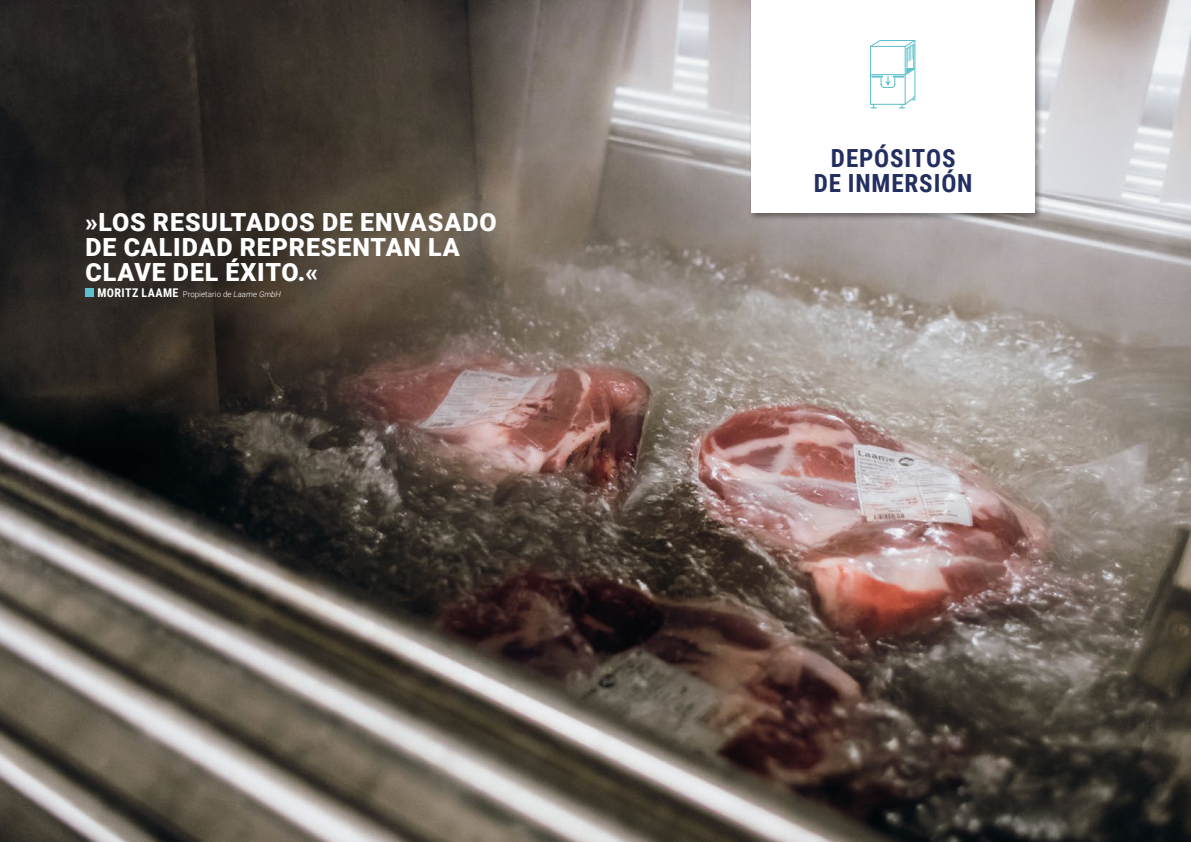
<style>
.page{position:relative;width:1191px;height:842px;background:#fff}
.page>*{position:absolute;margin:0;border:0;box-sizing:border-box;transform-origin:0 0}
.t1{font:900 25px/25px "Roboto";letter-spacing:.035em;color:#fff}
.t2{font:700 25px/25px "Roboto Condensed";letter-spacing:.035em;color:#232e61;text-align:center}
.t3{font:300 8px "Roboto";color:#fff}
.s1{font-family:"Roboto Condensed";font-weight:700;font-size:12px}
.s2{font-style:italic}
</style>
<div class="page">
<img style="left:0;top:0;width:1191px;height:842px">
<div style="left:85px;top:289px;width:9px;height:8px;background:#5bc0cd"></div>
<div style="left:749px;top:0;width:294px;height:221px;background:#000;opacity:.4"></div>
<div style="left:751px;top:0;width:284px;height:213px;background:#fff"></div>
<svg style="left:870px;top:40px;width:46px;height:68px"></svg>
<p class="t1" style="left:85px;top:209px;width:413px">»LOS RESULTADOS DE ENVASADO<br>DE CALIDAD REPRESENTAN LA<br>CLAVE DEL ÉXITO.«</p>
<p class="t3" style="left:97px;top:289px;width:185px"><span class="s1">MORITZ LAAME</span> Propietario de <span class="s2">Laame GmbH</span></p>
<p class="t2" style="left:814px;top:145px;width:160px">DEPÓSITOS<br>DE INMERSIÓN</p>
</div>
